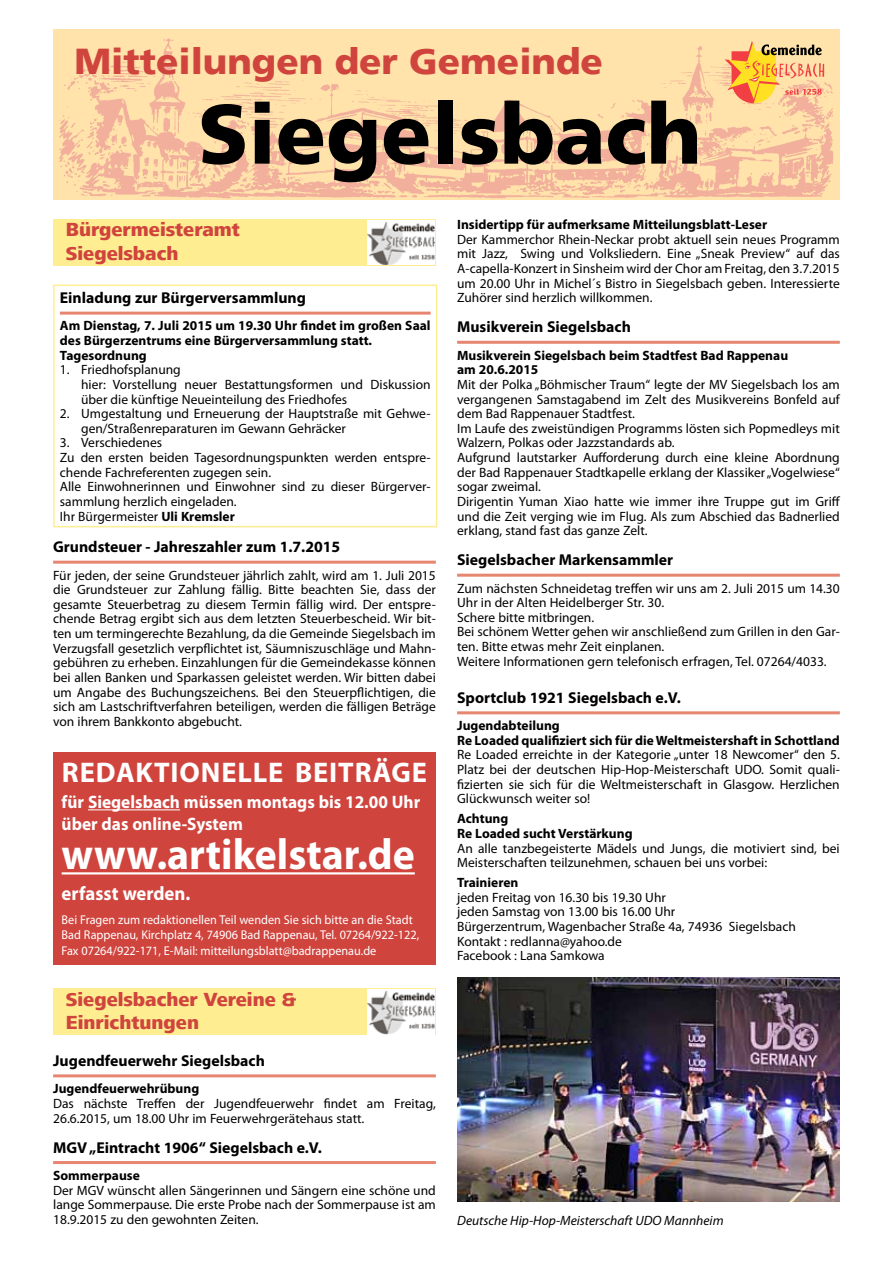
<style>
.page{position:relative;width:893px;height:1263px;background:#fff}
.page>*{position:absolute;margin:0;border:0;box-sizing:border-box;transform-origin:0 0}
.t1{font:900 84px "Frutiger LT";color:#000}
.t2{font:700 43.5px "Myriad Pro";color:#fff;scale:.96 1}
.t3{font:900 36px "Frutiger LT";color:#d0443e}
.t4{font:700 28.5px "Myriad Pro";letter-spacing:.03em;color:#fff}
.t5{font:800 19.5px/23.4px "Frutiger Next LT";color:#d0443e}
.t6{font:700 19.5px "Myriad Pro";color:#fff;scale:.96 1}
.t7{font:700 18px/21.6px "Myriad Pro";color:#fff;scale:.96 1}
.t8{font:700 15.75px "Myriad Pro";color:#000}
.t9{font:13.5px/14.5px "Myriad Pro";color:#000}
.t10{font:700 13.5px/14.5px "Myriad Pro";color:#000}
.t11{font:italic 13.5px "Myriad Pro";color:#000}
.t12{font:12.75px/15.3px "Myriad Pro";color:#fff;scale:.96 1}
.s1{font-weight:700}
</style>
<div class="page">
<div style="left:53px;top:30px;width:787px;height:170px;background:#ffe3aa"></div>
<img style="left:59px;top:38px;width:774px;height:161px">
<svg style="left:725px;top:41px;width:99px;height:62px"></svg>
<div style="left:53px;top:752px;width:383px;height:213px;background:#d0443e"></div>
<hr style="left:88px;top:809px;width:92px;height:1px;background:#fff">
<hr style="left:62px;top:872px;width:353px;height:2px;background:#fff">
<hr style="left:53px;top:561px;width:383px;height:3px;background:#e68670">
<div style="left:53px;top:219px;width:383px;height:47px;background:#ffed91"></div>
<img style="left:367px;top:220px;width:68px;height:45px">
<hr style="left:53px;top:285px;width:384px;height:1px;background:#ffed91">
<hr style="left:53px;top:286px;width:2px;height:240px;background:#ffed91">
<hr style="left:436px;top:286px;width:1px;height:240px;background:#ffed91">
<hr style="left:53px;top:526px;width:384px;height:1px;background:#ffed91">
<hr style="left:60px;top:312px;width:371px;height:3px;background:#e68670">
<hr style="left:53px;top:1074px;width:383px;height:3px;background:#e68670">
<hr style="left:53px;top:1161px;width:383px;height:3px;background:#e68670">
<div style="left:53px;top:988px;width:383px;height:47px;background:#ffed91"></div>
<img style="left:367px;top:989px;width:68px;height:45px">
<hr style="left:457px;top:341px;width:383px;height:3px;background:#e68670">
<hr style="left:457px;top:574px;width:383px;height:3px;background:#e68670">
<hr style="left:457px;top:711px;width:383px;height:3px;background:#e68670">
<img style="left:457px;top:977px;width:383px;height:224px">
<h3 class="t3" style="left:74px;top:40px;width:530px">Mitteilungen der Gemeinde</h3>
<h1 class="t1" style="left:198px;top:83px;width:505px">Siegelsbach</h1>
<h3 class="t5" style="left:66px;top:218px;width:176px">Bürgermeisteramt<br>Siegelsbach</h3>
<p class="t8" style="left:60px;top:287px;width:248px">Einladung zur Bürgerversammlung</p>
<p class="t10" style="left:60px;top:318px;width:372px">Am Dienstag, 7. Juli 2015 um 19.30 Uhr findet im großen Saal des Bürgerzentrums eine Bürgerversammlung statt.<br>Tagesordnung</p>
<p class="t9" style="left:81px;top:362px;width:351px;text-indent:-21px">1. Friedhofsplanung<br>hier: Vorstellung neuer Bestattungsformen und Diskussion über die künftige Neueinteilung des Friedhofes</p>
<p class="t9" style="left:81px;top:406px;width:351px;text-indent:-21px">2. Umgestaltung und Erneuerung der Hauptstraße mit Gehwe&shy;gen/Straßenreparaturen im Gewann Gehräcker</p>
<p class="t9" style="left:60px;top:435px;width:372px">3. Verschiedenes<br>Zu den ersten beiden Tagesordnungspunkten werden entspre&shy;chende Fachreferenten zugegen sein.<br>Alle Einwohnerinnen und Einwohner sind zu dieser Bürgerver&shy;sammlung herzlich eingeladen.<br>Ihr Bürgermeister <span class="s1">Uli Kremsler</span></p>
<p class="t8" style="left:53px;top:537px;width:289px">Grundsteuer - Jahreszahler zum 1.7.2015</p>
<p class="t9" style="left:53px;top:567px;width:384px;text-align:justify">Für jeden, der seine Grundsteuer jährlich zahlt, wird am 1. Juli 2015 die Grundsteuer zur Zahlung fällig. Bitte beachten Sie, dass der gesamte Steuerbetrag zu diesem Termin fällig wird. Der entspre&shy;chende Betrag ergibt sich aus dem letzten Steuerbescheid. Wir bit&shy;ten um termingerechte Bezahlung, da die Gemeinde Siegelsbach im Verzugsfall gesetzlich verpflichtet ist, Säumniszuschläge und Mahn&shy;gebühren zu erheben. Einzahlungen für die Gemeindekasse können bei allen Banken und Sparkassen geleistet werden. Wir bitten dabei um Angabe des Buchungszeichens. Bei den Steuerpflichtigen, die sich am Lastschriftverfahren beteiligen, werden die fälligen Beträge von ihrem Bankkonto abgebucht.</p>
<h3 class="t4" style="left:62px;top:754px;width:367px">REDAKTIONELLE BEITRÄGE</h3>
<h3 class="t7" style="left:62px;top:791px;width:375px">für Siegelsbach müssen montags bis 12.00 Uhr über das online-System</h3>
<h2 class="t2" style="left:62px;top:826px;width:369px">www.artikelstar.de</h2>
<h3 class="t6" style="left:62px;top:881px;width:136px">erfasst werden.</h3>
<p class="t12" style="left:62px;top:912px;width:374px">Bei Fragen zum redaktionellen Teil wenden Sie sich bitte an die Stadt<br>Bad Rappenau, Kirchplatz 4, 74906 Bad Rappenau, Tel. 07264/922-122,<br>Fax 07264/922-171, E-Mail: mitteilungsblatt@badrappenau.de</p>
<h3 class="t5" style="left:66px;top:987px;width:232px">Siegelsbacher Vereine &amp;<br>Einrichtungen</h3>
<p class="t8" style="left:53px;top:1050px;width:213px">Jugendfeuerwehr Siegelsbach</p>
<p class="t10" style="left:53px;top:1081px;width:148px">Jugendfeuerwehrübung</p>
<p class="t9" style="left:53px;top:1096px;width:384px">Das nächste Treffen der Jugendfeuerwehr findet am Freitag,<br>26.6.2015, um 18.00 Uhr im Feuerwehrgerätehaus statt.</p>
<p class="t8" style="left:53px;top:1137px;width:270px">MGV „Eintracht 1906“ Siegelsbach e.V.</p>
<p class="t10" style="left:53px;top:1168px;width:88px">Sommerpause</p>
<p class="t9" style="left:53px;top:1182px;width:384px;text-align:justify">Der MGV wünscht allen Sängerinnen und Sängern eine schöne und lange Sommerpause. Die erste Probe nach der Sommerpause ist am 18.9.2015 zu den gewohnten Zeiten.</p>
<p class="t10" style="left:457px;top:217px;width:312px">Insidertipp für aufmerksame Mitteilungsblatt-Leser</p>
<p class="t9" style="left:457px;top:232px;width:384px;text-align:justify">Der Kammerchor Rhein-Neckar probt aktuell sein neues Programm mit Jazz, Swing und Volksliedern. Eine „Sneak Preview“ auf das A-capella-Konzert in Sinsheim wird der Chor am Freitag, den 3.7.2015 um 20.00 Uhr in Michel´s Bistro in Siegelsbach geben. Interessierte Zuhörer sind herzlich willkommen.</p>
<p class="t8" style="left:457px;top:317px;width:175px">Musikverein Siegelsbach</p>
<p class="t10" style="left:457px;top:347px;width:333px">Musikverein Siegelsbach beim Stadtfest Bad Rappenau am 20.6.2015</p>
<p class="t9" style="left:457px;top:377px;width:385px">Mit der Polka „Böhmischer Traum“ legte der MV Siegelsbach los am vergangenen Samstagabend im Zelt des Musikvereins Bonfeld auf dem Bad Rappenauer Stadtfest.<br>Im Laufe des zweistündigen Programms lösten sich Popmedleys mit Walzern, Polkas oder Jazzstandards ab.<br>Aufgrund lautstarker Aufforderung durch eine kleine Abordnung der Bad Rappenauer Stadtkapelle erklang der Klassiker „Vogelwiese“ sogar zweimal.<br>Dirigentin Yuman Xiao hatte wie immer ihre Truppe gut im Griff und die Zeit verging wie im Flug. Als zum Abschied das Badnerlied erklang, stand fast das ganze Zelt.</p>
<p class="t8" style="left:457px;top:550px;width:218px">Siegelsbacher Markensammler</p>
<p class="t9" style="left:457px;top:580px;width:384px">Zum nächsten Schneidetag treffen wir uns am 2. Juli 2015 um 14.30<br>Uhr in der Alten Heidelberger Str. 30.<br>Schere bitte mitbringen.<br>Bei schönem Wetter gehen wir anschließend zum Grillen in den Gar&shy;ten. Bitte etwas mehr Zeit einplanen.<br>Weitere Informationen gern telefonisch erfragen, Tel. 07264/4033.</p>
<p class="t8" style="left:457px;top:687px;width:225px">Sportclub 1921 Siegelsbach e.V.</p>
<p class="t10" style="left:457px;top:718px;width:384px">Jugendabteilung<br>Re Loaded qualifiziert sich für die Weltmeistershaft in Schottland</p>
<p class="t9" style="left:457px;top:747px;width:384px;text-align:justify">Re Loaded erreichte in der Kategorie „unter 18 Newcomer“ den 5.<br>Platz bei der deutschen Hip-Hop-Meisterschaft UDO. Somit quali&shy;fizierten sie sich für die Weltmeisterschaft in Glasgow. Herzlichen Glückwunsch weiter so!</p>
<p class="t10" style="left:457px;top:811px;width:177px">Achtung<br>Re Loaded sucht Verstärkung</p>
<p class="t9" style="left:457px;top:840px;width:384px">An alle tanzbegeisterte Mädels und Jungs, die motiviert sind, bei<br>Meisterschaften teilzunehmen, schauen bei uns vorbei:</p>
<p class="t10" style="left:457px;top:875px;width:63px">Trainieren</p>
<p class="t9" style="left:457px;top:890px;width:340px">jeden Freitag von 16.30 bis 19.30 Uhr<br>jeden Samstag von 13.00 bis 16.00 Uhr<br>Bürgerzentrum, Wagenbacher Straße 4a, 74936 Siegelsbach Kontakt : redlanna@yahoo.de<br>Facebook : Lana Samkowa</p>
<p class="t11" style="left:457px;top:1212px;width:268px">Deutsche Hip-Hop-Meisterschaft UDO Mannheim</p>
</div>
